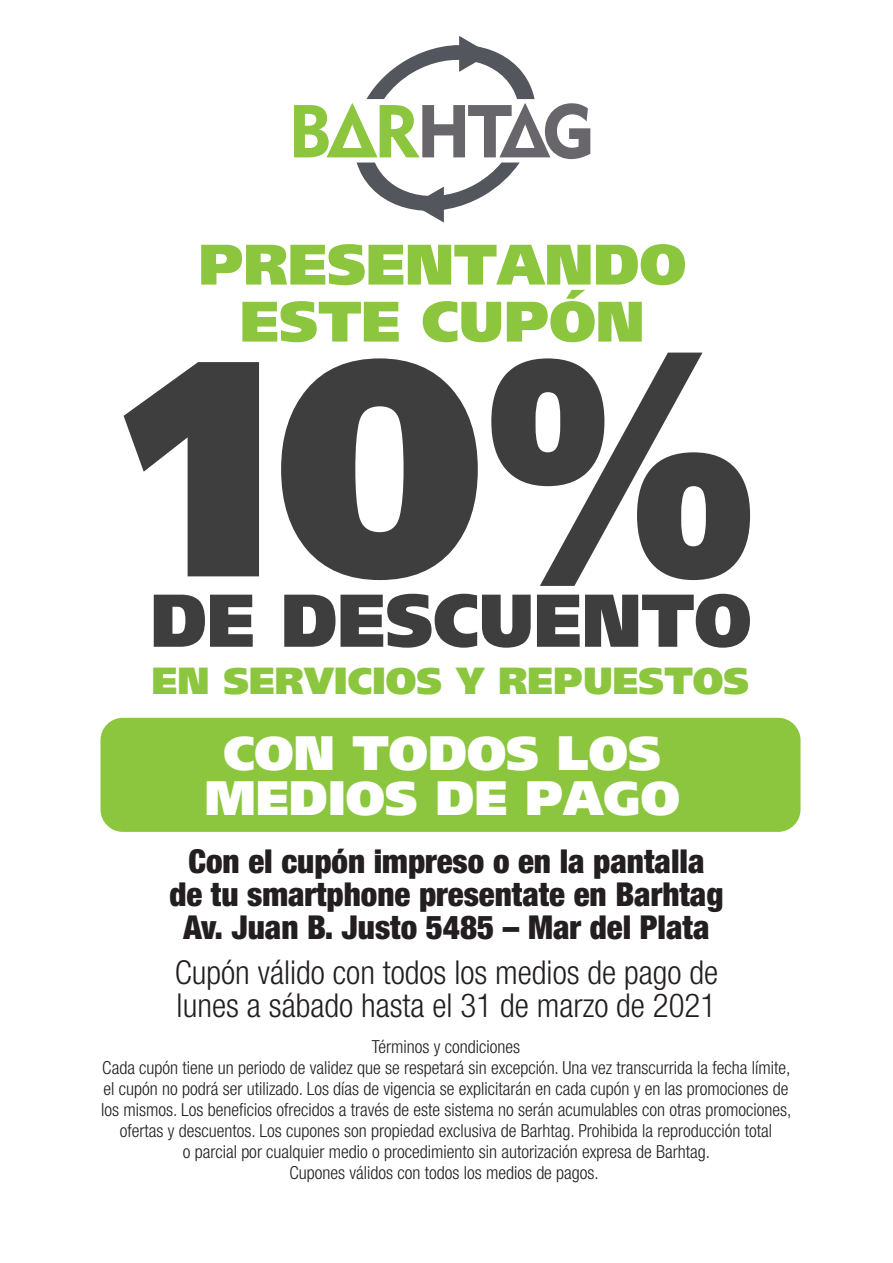
<style>
.page{position:relative;width:893px;height:1263px;background:#fff}
.page>*{position:absolute;margin:0;border:0;box-sizing:border-box;transform-origin:0 0}
.t1{font:900 306.9px "Frutiger";color:#3e3e3f;scale:.92 1}
.t2{font:900 74.7px "Frutiger";color:#3e3e3f;scale:.93 1}
.t3{font:900 57px/57px "Frutiger";color:#8bc63e;text-align:center}
.t4{font:900 48px/45px "Frutiger";color:#fff;text-align:center}
.t5{font:900 37.5px "Frutiger";color:#8bc63e}
.t6{font:900 condensed 33px/33px "Helvetica Neue LT Std";color:#231f20;text-align:center}
.t7{font:300 condensed 33px/33px "Helvetica Neue LT Std";color:#231f20}
.t8{font:300 condensed 18px/21px "Helvetica Neue LT Std";color:#231f20;text-align:center}
</style>
<div class="page">
<div style="left:100px;top:718px;width:700px;height:114px;background:#8bc63e;border-radius:22px"></div>
<svg style="left:294px;top:36px;width:296px;height:187px"></svg>
<h3 class="t3" style="left:198px;top:235px;width:489px">PRESENTANDO<br>ESTE CUPÓN</h3>
<h1 class="t1" style="left:127px;top:281px;width:686px">10%</h1>
<h2 class="t2" style="left:150px;top:575px;width:648px">DE DESCUENTO</h2>
<h3 class="t5" style="left:152px;top:658px;width:599px">EN SERVICIOS Y REPUESTOS</h3>
<h3 class="t4" style="left:204px;top:730px;width:477px">CON TODOS LOS<br>MEDIOS DE PAGO</h3>
<h3 class="t6" style="left:169px;top:844px;width:556px">Con el cupón impreso o en la pantalla de tu smartphone presentate en Barhtag<br>Av. Juan B. Justo 5485 – Mar del Plata</h3>
<h3 class="t7" style="left:175px;top:955px;width:545px">Cupón válido con todos los medios de pago de lunes a sábado hasta el 31 de marzo de 2021</h3>
<p class="t8" style="left:101px;top:1036px;width:692px">Términos y condiciones<br>Cada cupón tiene un periodo de validez que se respetará sin excepción. Una vez transcurrida la fecha límite, el cupón no podrá ser utilizado. Los días de vigencia se explicitarán en cada cupón y en las promociones de los mismos. Los beneficios ofrecidos a través de este sistema no serán acumulables con otras promociones, ofertas y descuentos. Los cupones son propiedad exclusiva de Barhtag. Prohibida la reproducción total<br>o parcial por cualquier medio o procedimiento sin autorización expresa de Barhtag.<br>Cupones válidos con todos los medios de pagos.</p>
</div>
